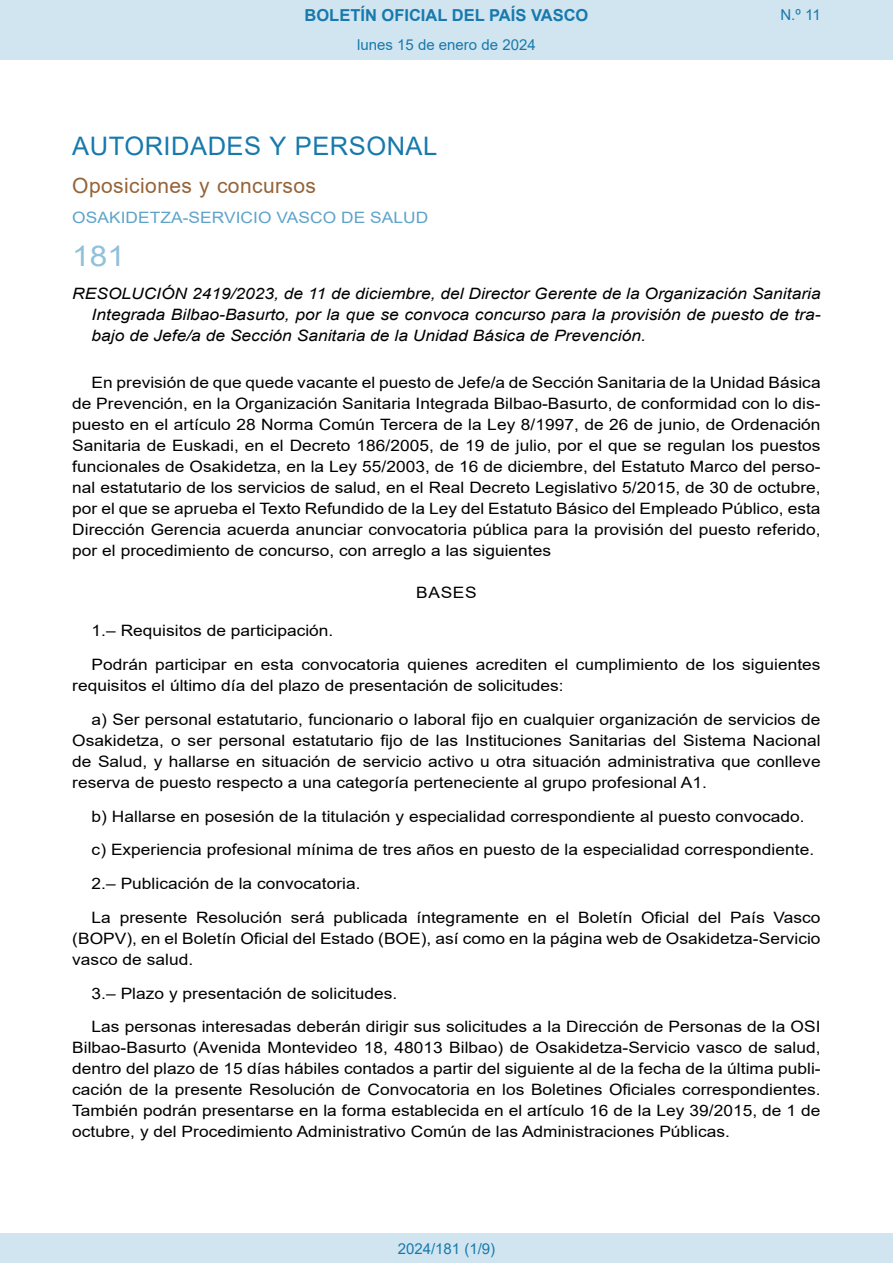
<style>
.page{position:relative;width:893px;height:1263px;background:#fff}
.page>*{position:absolute;margin:0;border:0;box-sizing:border-box;transform-origin:0 0}
.BOPVOrden{font:28.5px "Arial";color:#90c0db;scale:1.11 1}
.BOPVSeccion{font:25.5px "Arial";letter-spacing:.02em;color:#1879ad}
.BOPVSubseccion{font:21px "Arial";letter-spacing:.02em;color:#956338}
.t1{font:700 16.5px "Arial";color:#1879ad}
.BOPVDetalle{font:15.6px/21px "Arial";color:#000;text-align:justify;scale:1.11 1}
.BOPVTitulo{font:italic 15.6px/21px "Arial";color:#000;text-align:justify;scale:1.11 1}
.BOPVOrganismo{font:15.6px "Arial";letter-spacing:.005em;color:#5ea4ca;scale:1.11 1}
.BOPVClave{font:15.6px "Arial";letter-spacing:.035em;color:#000;scale:1.11 1}
.Paginacion_Centro{font:15px "Arial";color:#1879ad}
</style>
<div class="page">
<div style="left:0;top:0;width:893px;height:60px;background:#d0e5f0"></div>
<div style="left:0;top:1233px;width:893px;height:30px;background:#d0e5f0"></div>
<p class="t1" style="left:305px;top:3px;width:285px">BOLETÍN OFICIAL DEL PAÍS VASCO</p>
<p class="Paginacion_Centro" style="left:357px;top:35px;width:180px">lunes 15 de enero de 2024</p>
<p class="Paginacion_Centro" style="left:780px;top:5px;width:42px">N.º 11</p>
<p class="BOPVSeccion" style="left:72px;top:128px;width:366px">AUTORIDADES Y PERSONAL</p>
<p class="BOPVSubseccion" style="left:72px;top:171px;width:245px">Oposiciones y concursos</p>
<p class="BOPVOrganismo" style="left:72px;top:207px;width:322px">OSAKIDETZA-SERVICIO VASCO DE SALUD</p>
<p class="BOPVOrden" style="left:72px;top:236px;width:49px">181</p>
<p class="BOPVTitulo" style="left:92px;top:284px;width:658px;text-indent:-19px">RESOLUCIÓN 2419/2023, de 11 de diciembre, del Director Gerente de la Organización Sanitaria Integrada Bilbao-Basurto, por la que se convoca concurso para la provisión de puesto de tra&shy;bajo de Jefe/a de Sección Sanitaria de la Unidad Básica de Prevención.</p>
<p class="BOPVDetalle" style="left:72px;top:372px;width:676px;text-indent:19px">En previsión de que quede vacante el puesto de Jefe/a de Sección Sanitaria de la Unidad Básica de Prevención, en la Organización Sanitaria Integrada Bilbao-Basurto, de conformidad con lo dis&shy;puesto en el artículo 28 Norma Común Tercera de la Ley 8/1997, de 26 de junio, de Ordenación Sanitaria de Euskadi, en el Decreto 186/2005, de 19 de julio, por el que se regulan los puestos funcionales de Osakidetza, en la Ley 55/2003, de 16 de diciembre, del Estatuto Marco del perso&shy;nal estatutario de los servicios de salud, en el Real Decreto Legislativo 5/2015, de 30 de octubre, por el que se aprueba el Texto Refundido de la Ley del Estatuto Básico del Empleado Público, esta Dirección Gerencia acuerda anunciar convocatoria pública para la provisión del puesto referido, por el procedimiento de concurso, con arreglo a las siguientes</p>
<p class="BOPVClave" style="left:416px;top:582px;width:56px">BASES</p>
<p class="BOPVDetalle" style="left:92px;top:620px;width:219px">1.– Requisitos de participación.</p>
<p class="BOPVDetalle" style="left:72px;top:654px;width:676px;text-indent:19px">Podrán participar en esta convocatoria quienes acrediten el cumplimiento de los siguientes requisitos el último día del plazo de presentación de solicitudes:</p>
<p class="BOPVDetalle" style="left:72px;top:709px;width:676px;text-indent:19px">a) Ser personal estatutario, funcionario o laboral fijo en cualquier organización de servicios de Osakidetza, o ser personal estatutario fijo de las Instituciones Sanitarias del Sistema Nacional de Salud, y hallarse en situación de servicio activo u otra situación administrativa que conlleve reserva de puesto respecto a una categoría perteneciente al grupo profesional A1.</p>
<p class="BOPVDetalle" style="left:92px;top:805px;width:644px">b) Hallarse en posesión de la titulación y especialidad correspondiente al puesto convocado.</p>
<p class="BOPVDetalle" style="left:92px;top:839px;width:652px">c) Experiencia profesional mínima de tres años en puesto de la especialidad correspondiente.</p>
<p class="BOPVDetalle" style="left:92px;top:873px;width:244px">2.– Publicación de la convocatoria.</p>
<p class="BOPVDetalle" style="left:72px;top:907px;width:676px;text-indent:19px">La presente Resolución será publicada íntegramente en el Boletín Oficial del País Vasco (BOPV), en el Boletín Oficial del Estado (BOE), así como en la página web de Osakidetza-Servicio vasco de salud.</p>
<p class="BOPVDetalle" style="left:92px;top:982px;width:277px">3.– Plazo y presentación de solicitudes.</p>
<p class="BOPVDetalle" style="left:72px;top:1016px;width:676px;text-indent:19px">Las personas interesadas deberán dirigir sus solicitudes a la Dirección de Personas de la OSI Bilbao-Basurto (Avenida Montevideo 18, 48013 Bilbao) de Osakidetza-Servicio vasco de salud, dentro del plazo de 15 días hábiles contados a partir del siguiente al de la fecha de la última publi&shy;cación de la presente Resolución de Convocatoria en los Boletines Oficiales correspondientes.<br>También podrán presentarse en la forma establecida en el artículo 16 de la Ley 39/2015, de 1 de octubre, y del Procedimiento Administrativo Común de las Administraciones Públicas.</p>
<p class="Paginacion_Centro" style="left:398px;top:1238px;width:99px">2024/181 (1/9)</p>
</div>
